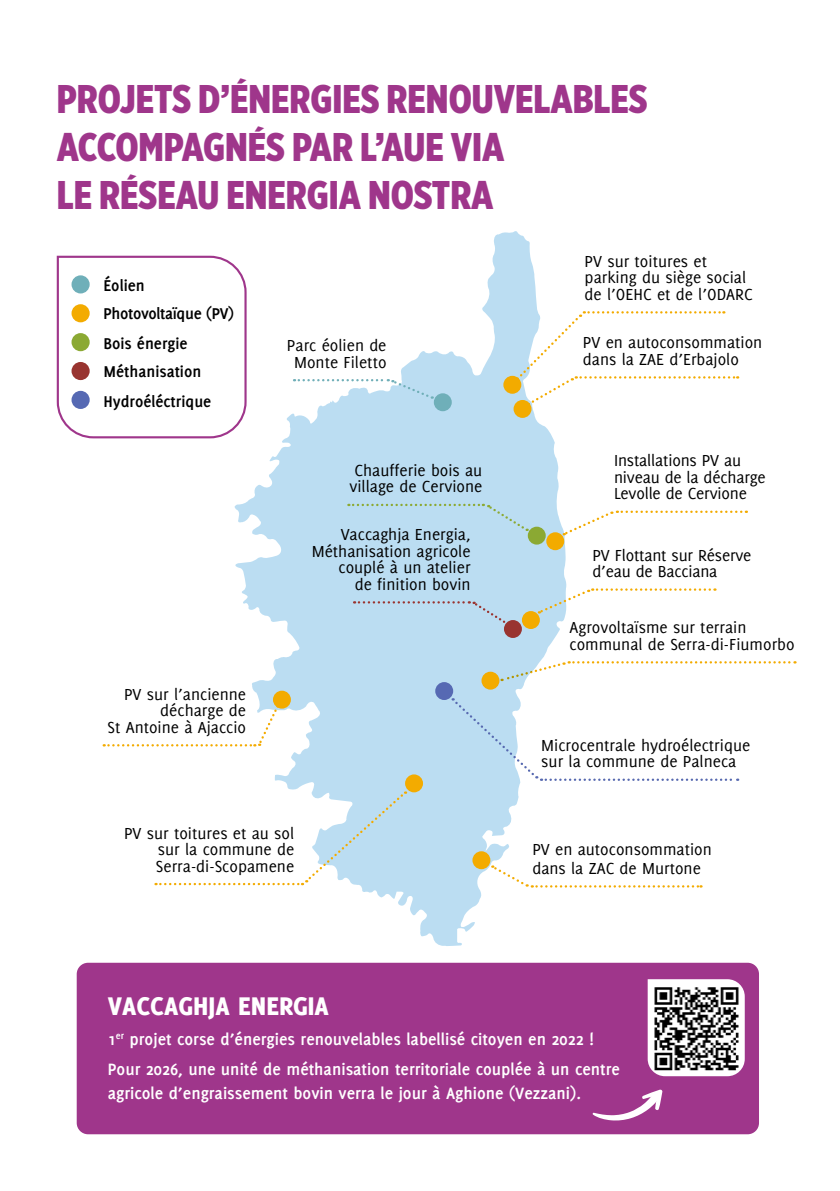
<style>
.page{position:relative;width:840px;height:1191px;background:#fff}
.page>*{position:absolute;margin:0;border:0;box-sizing:border-box;transform-origin:0 0}
.t1{font:900 40px/48px "Gotham X Narrow";color:#9f368b}
.t2{font:800 28px "Delicious";color:#fff}
.t3{font:700 18px/24px "Delicious";color:#fff}
.t4{font:17.4px/16.4px "Delicious";color:#000}
.t5{font:700 17.2px "Delicious";color:#000}
.t6{font:700 17.2px "Delicious";letter-spacing:-.02em;color:#000}
</style>
<div class="page">
<div style="left:77px;top:962px;width:681px;height:172px;background:#9f368b;border-radius:11px"></div>
<svg style="left:234px;top:231px;width:332px;height:715px;fill:#bbddf2"></svg>
<svg style="left:503px;top:376px;width:18px;height:18px"></svg>
<div style="left:433px;top:393px;width:18px;height:18px;background:#6fafb9;border-radius:50%"></div>
<div style="left:481px;top:671px;width:18px;height:18px;background:#f3ab00;border-radius:50%"></div>
<div style="left:513px;top:400px;width:18px;height:18px;background:#f3ab00;border-radius:50%"></div>
<div style="left:527px;top:526px;width:18px;height:18px;background:#8ba933;border-radius:50%"></div>
<div style="left:546px;top:532px;width:18px;height:18px;background:#f3ab00;border-radius:50%"></div>
<div style="left:435px;top:682px;width:18px;height:18px;background:#5669b3;border-radius:50%"></div>
<div style="left:405px;top:774px;width:18px;height:18px;background:#f3ab00;border-radius:50%"></div>
<div style="left:503px;top:620px;width:18px;height:18px;background:#993430;border-radius:50%"></div>
<div style="left:521px;top:611px;width:18px;height:18px;background:#f3ab00;border-radius:50%"></div>
<svg style="left:56px;top:255px;width:191px;height:184px"></svg>
<svg style="left:500px;top:661px;width:295px;height:21px"></svg>
<svg style="left:508px;top:311px;width:229px;height:99px"></svg>
<svg style="left:562px;top:510px;width:184px;height:26px"></svg>
<svg style="left:537px;top:588px;width:178px;height:26px"></svg>
<div style="left:348px;top:504px;width:179px;height:27px;background:#bbddf2"></div>
<svg style="left:294px;top:379px;width:138px;height:20px"></svg>
<svg style="left:104px;top:705px;width:174px;height:41px"></svg>
<svg style="left:354px;top:601px;width:154px;height:24px;background:#b9d5e9"></svg>
<svg style="left:155px;top:791px;width:251px;height:94px"></svg>
<svg style="left:451px;top:697px;width:286px;height:84px"></svg>
<div style="left:273px;top:690px;width:18px;height:18px;background:#f3ab00;border-radius:50%"></div>
<img style="left:647px;top:979px;width:97px;height:97px">
<svg style="left:592px;top:1089px;width:70px;height:31px"></svg>
<div style="left:472px;top:851px;width:18px;height:18px;background:#f3ab00;border-radius:50%"></div>
<svg style="left:491px;top:864px;width:210px;height:23px"></svg>
<p class="t1" style="left:57px;top:74px;width:592px">PROJETS D’ÉNERGIES RENOUVELABLES<br>ACCOMPAGNÉS PAR L’AUE VIA<br>LE RÉSEAU ENERGIA NOSTRA</p>
<p class="t5" style="left:103px;top:276px;width:43px">Éolien</p>
<p class="t6" style="left:103px;top:304px;width:132px">Photovoltaïque (PV)</p>
<p class="t5" style="left:103px;top:333px;width:85px">Bois énergie</p>
<p class="t5" style="left:103px;top:361px;width:99px">Méthanisation</p>
<p class="t5" style="left:103px;top:391px;width:109px">Hydroéléctrique</p>
<p class="t4" style="left:107px;top:685px;width:140px;text-align:right">PV sur l’ancienne décharge de<br>St Antoine à Ajaccio</p>
<p class="t4" style="left:287px;top:337px;width:101px;text-align:center">Parc éolien de<br>Monte Filetto</p>
<p class="t4" style="left:349px;top:462px;width:134px">Chaufferie bois au village de Cervione</p>
<p class="t4" style="left:311px;top:526px;width:160px;text-align:right">Vaccaghja Energia,<br>Méthanisation agricole couplé à un atelier<br>de finition bovin</p>
<p class="t4" style="left:156px;top:824px;width:140px;text-align:justify;text-indent:-32px">PV sur toitures et au sol sur la commune de Serra-di-Scopamene</p>
<p class="t4" style="left:584px;top:253px;width:169px">PV sur toitures et parking du siège social de l’OEHC et de l’ODARC</p>
<p class="t4" style="left:582px;top:334px;width:181px">PV en autoconsommation dans la ZAE d’Erbajolo</p>
<p class="t4" style="left:613px;top:452px;width:153px">Installations PV au niveau de la décharge<br>Levolle de Cervione</p>
<p class="t4" style="left:592px;top:546px;width:160px">PV Flottant sur Réserve d’eau de Bacciana</p>
<p class="t4" style="left:569px;top:619px;width:226px">Agrovoltaïsme sur terrain communal de Serra-di-Fiumorbo</p>
<p class="t4" style="left:541px;top:736px;width:210px">Microcentrale hydroélectrique sur la commune de Palneca</p>
<p class="t4" style="left:532px;top:839px;width:181px;line-height:18.8px">PV en autoconsommation dans la ZAC de Murtone</p>
<p class="t2" style="left:108px;top:990px;width:222px">VACCAGHJA ENERGIA</p>
<p class="t3" style="left:108px;top:1027px;width:487px">1<sup>er</sup> projet corse d’énergies renouvelables labellisé citoyen en 2022 !</p>
<p class="t3" style="left:108px;top:1056px;width:513px">Pour 2026, une unité de méthanisation territoriale couplée à un centre agricole d’engraissement bovin verra le jour à Aghione (Vezzani).</p>
</div>
